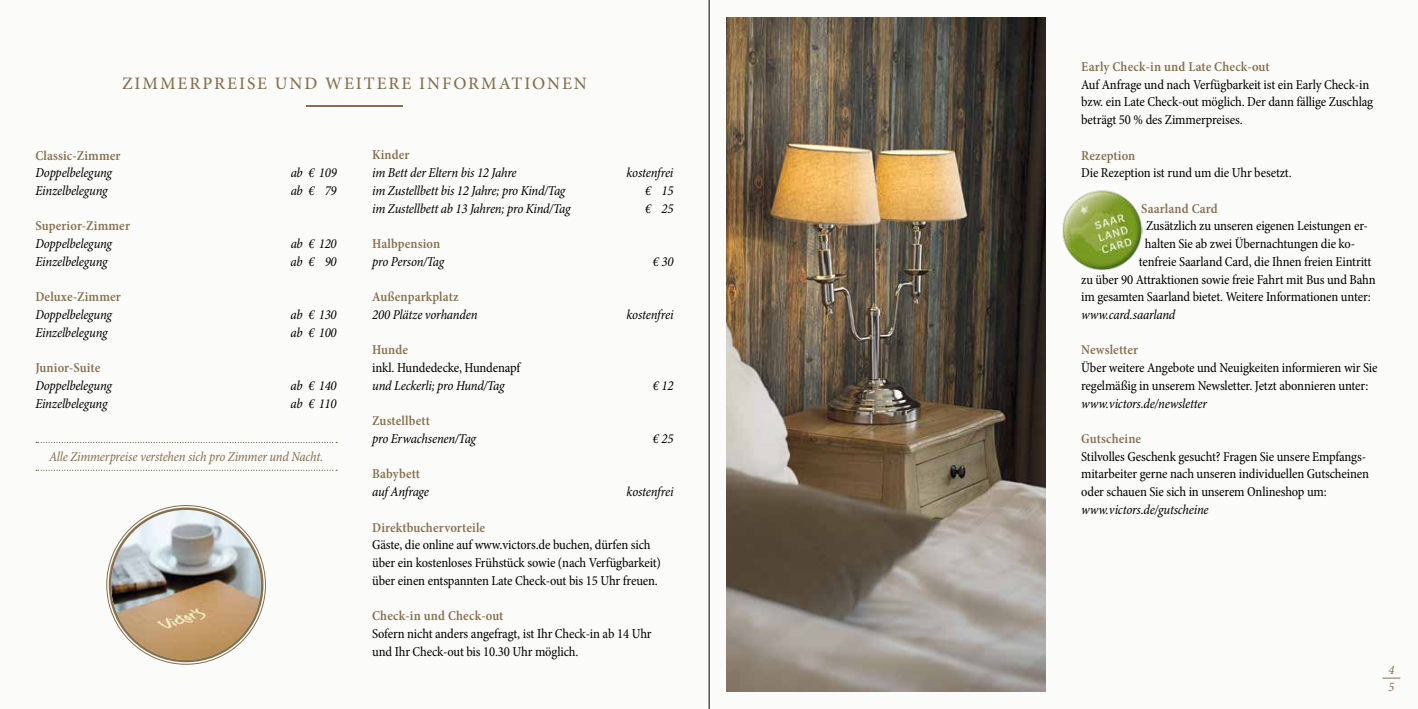
<style>
.page{position:relative;width:1418px;height:709px;background:#fff}
.page>*{position:absolute;margin:0;border:0;box-sizing:border-box;transform-origin:0 0}
.t1{font:500 17.5px "Minion Pro";letter-spacing:.11em;color:#86704d}
.t2{font:condensed 13.75px/17.8px "Minion Pro";letter-spacing:-.01em;color:#000}
.t3{font:italic condensed 13.75px "Minion Pro";letter-spacing:-.015em;color:#000}
.t4{font:600 condensed 13.75px "Minion Pro";letter-spacing:.01em;color:#86704d}
.t5{font:italic condensed 13.75px "Minion Pro";letter-spacing:-.015em;color:#86704d}
.t6{font:italic condensed 13.12px/17.8px "Minion Pro";color:#86704d}
</style>
<div class="page">
<div style="left:0;top:0;width:1417px;height:709px;background:#fbfbfa"></div>
<svg style="left:36px;top:442px;width:301px;height:1px"></svg>
<hr style="left:306px;top:105px;width:97px;height:1px;background:#86704d">
<svg style="left:36px;top:469px;width:301px;height:2px"></svg>
<img style="left:111px;top:510px;width:150px;height:150px;border-radius:75px">
<img style="left:726px;top:18px;width:319px;height:673px">
<img style="left:1062px;top:190px;width:80px;height:81px">
<hr style="left:709px;top:0;width:1px;height:709px;background:#000">
<svg style="left:1382px;top:678px;width:18px;height:1px"></svg>
<p class="t1" style="left:122px;top:71px;width:466px">ZIMMERPREISE UND WEITERE INFORMATIONEN</p>
<p class="t4" style="left:35px;top:146px;width:87px">Classic-Zimmer</p>
<p class="t3" style="left:35px;top:164px;width:78px">Doppelbelegung</p>
<p class="t3" style="left:291px;top:164px;width:48px">ab € 109</p>
<p class="t3" style="left:35px;top:181px;width:74px">Einzelbelegung</p>
<p class="t3" style="left:291px;top:181px;width:48px">ab € 79</p>
<p class="t4" style="left:35px;top:217px;width:96px">Superior-Zimmer</p>
<p class="t3" style="left:35px;top:234px;width:78px">Doppelbelegung</p>
<p class="t3" style="left:291px;top:234px;width:48px">ab € 120</p>
<p class="t3" style="left:35px;top:252px;width:74px">Einzelbelegung</p>
<p class="t3" style="left:291px;top:252px;width:48px">ab € 90</p>
<p class="t4" style="left:35px;top:287px;width:87px">Deluxe-Zimmer</p>
<p class="t3" style="left:35px;top:305px;width:78px">Doppelbelegung</p>
<p class="t3" style="left:291px;top:305px;width:48px">ab € 130</p>
<p class="t3" style="left:35px;top:323px;width:74px">Einzelbelegung</p>
<p class="t3" style="left:291px;top:323px;width:48px">ab € 100</p>
<p class="t4" style="left:35px;top:358px;width:66px">Junior-Suite</p>
<p class="t3" style="left:35px;top:376px;width:78px">Doppelbelegung</p>
<p class="t3" style="left:290px;top:376px;width:48px">ab € 140</p>
<p class="t3" style="left:35px;top:394px;width:74px">Einzelbelegung</p>
<p class="t3" style="left:290px;top:394px;width:48px">ab € 110</p>
<p class="t5" style="left:49px;top:447px;width:275px">Alle Zimmerpreise verstehen sich pro Zimmer und Nacht.</p>
<p class="t4" style="left:372px;top:146px;width:39px">Kinder</p>
<p class="t3" style="left:372px;top:164px;width:146px">im Bett der Eltern bis 12 Jahre</p>
<p class="t3" style="left:626px;top:164px;width:48px">kostenfrei</p>
<p class="t3" style="left:372px;top:181px;width:195px">im Zustellbett bis 12 Jahre; pro Kind/Tag</p>
<p class="t3" style="left:645px;top:181px;width:30px">€ 15</p>
<p class="t3" style="left:372px;top:199px;width:200px">im Zustellbett ab 13 Jahren; pro Kind/Tag</p>
<p class="t3" style="left:645px;top:199px;width:30px">€ 25</p>
<p class="t4" style="left:372px;top:234px;width:70px">Halbpension</p>
<p class="t3" style="left:372px;top:252px;width:74px">pro Person/Tag</p>
<p class="t3" style="left:653px;top:252px;width:22px">€ 30</p>
<p class="t4" style="left:372px;top:287px;width:88px">Außenparkplatz</p>
<p class="t3" style="left:372px;top:305px;width:107px">200 Plätze vorhanden</p>
<p class="t3" style="left:626px;top:305px;width:48px">kostenfrei</p>
<p class="t4" style="left:372px;top:341px;width:38px">Hunde</p>
<p class="t2" style="left:372px;top:359px;width:149px">inkl. Hundedecke, Hundenapf</p>
<p class="t3" style="left:372px;top:376px;width:134px">und Leckerli; pro Hund/Tag</p>
<p class="t3" style="left:653px;top:376px;width:22px">€ 12</p>
<p class="t4" style="left:372px;top:411px;width:59px">Zustellbett</p>
<p class="t3" style="left:372px;top:429px;width:105px">pro Erwachsenen/Tag</p>
<p class="t3" style="left:653px;top:429px;width:22px">€ 25</p>
<p class="t4" style="left:372px;top:465px;width:49px">Babybett</p>
<p class="t3" style="left:372px;top:482px;width:58px">auf Anfrage</p>
<p class="t3" style="left:626px;top:482px;width:48px">kostenfrei</p>
<p class="t4" style="left:372px;top:518px;width:114px">Direktbuchervorteile</p>
<p class="t2" style="left:372px;top:536px;width:290px">Gäste, die online auf www.victors.de buchen, dürfen sich über ein kostenloses Frühstück sowie (nach Verfügbarkeit) über einen entspannten Late Check-out bis 15 Uhr freuen.</p>
<p class="t4" style="left:372px;top:606px;width:133px">Check-in und Check-out</p>
<p class="t2" style="left:372px;top:625px;width:281px">Sofern nicht anders angefragt, ist Ihr Check-in ab 14 Uhr und Ihr Check-out bis 10.30 Uhr möglich.</p>
<p class="t4" style="left:1081px;top:57px;width:190px">Early Check-in und Late Check-out</p>
<p class="t2" style="left:1081px;top:76px;width:293px">Auf Anfrage und nach Verfügbarkeit ist ein Early Check-in bzw. ein Late Check-out möglich. Der dann fällige Zuschlag beträgt 50 % des Zimmerpreises.</p>
<p class="t4" style="left:1081px;top:146px;width:56px">Rezeption</p>
<p class="t2" style="left:1081px;top:164px;width:212px">Die Rezeption ist rund um die Uhr besetzt.</p>
<p class="t4" style="left:1141px;top:199px;width:78px">Saarland Card</p>
<p class="t2" style="left:1146px;top:217px;width:223px">Zusätzlich zu unseren eigenen Leistungen er-</p>
<p class="t2" style="left:1144px;top:235px;width:212px">halten Sie ab zwei Übernachtungen die ko-</p>
<p class="t2" style="left:1138px;top:253px;width:234px">tenfreie Saarland Card, die Ihnen freien Eintritt</p>
<p class="t2" style="left:1081px;top:270px;width:296px">zu über 90 Attraktionen sowie freie Fahrt mit Bus und Bahn</p>
<p class="t2" style="left:1081px;top:288px;width:291px">im gesamten Saarland bietet. Weitere Informationen unter:</p>
<p class="t3" style="left:1081px;top:305px;width:96px">www.card.saarland</p>
<p class="t4" style="left:1081px;top:341px;width:58px">Newsletter</p>
<p class="t2" style="left:1081px;top:359px;width:298px">Über weitere Angebote und Neuigkeiten informieren wir Sie regelmäßig in unserem Newsletter. Jetzt abonnieren unter:</p>
<p class="t3" style="left:1081px;top:394px;width:127px">www.victors.de/newsletter</p>
<p class="t4" style="left:1081px;top:429px;width:61px">Gutscheine</p>
<p class="t2" style="left:1081px;top:447px;width:289px">Stilvolles Geschenk gesucht? Fragen Sie unsere Empfangs&shy;mitarbeiter gerne nach unseren individuellen Gutscheinen oder schauen Sie sich in unserem Onlineshop um:</p>
<p class="t3" style="left:1081px;top:500px;width:129px">www.victors.de/gutscheine</p>
<p class="t6" style="left:1388px;top:660px;width:7px">4<br>5</p>
</div>
